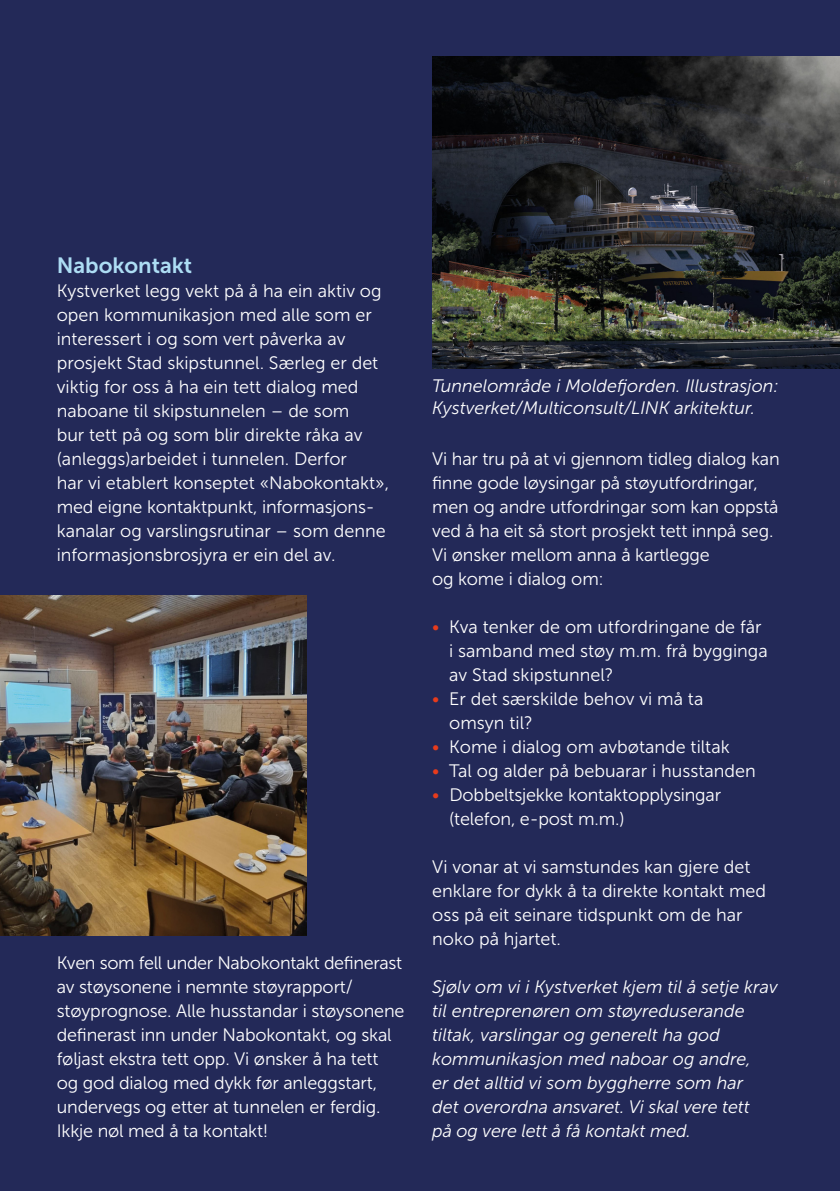
<style>
.page{position:relative;width:840px;height:1191px;background:#fff}
.page>*{position:absolute;margin:0;border:0;box-sizing:border-box;transform-origin:0 0}
.t1{font:22px "Museo Sans 700";color:#adddf4}
.t2{font:18px/24px "Museo Sans 300";letter-spacing:-.005em;color:#fff}
.t3{font:italic 18px/24px "Museo Sans 300";color:#fff}
.s1{color:#e73b1c}
</style>
<div class="page">
<div style="left:0;top:0;width:839px;height:1191px;background:#232958"></div>
<img style="left:432px;top:57px;width:407px;height:312px">
<img style="left:0;top:595px;width:306px;height:340px">
<p class="t1" style="left:57px;top:253px;width:137px">Nabokontakt</p>
<p class="t2" style="left:57px;top:279px;width:333px">Kystverket legg vekt på å ha ein aktiv og open kommunikasjon med alle som er interessert i og som vert påverka av prosjekt Stad skipstunnel. Særleg er det viktig for oss å ha ein tett dialog med naboane til skipstunnelen – de som<br>bur tett på og som blir direkte råka av (anleggs)arbeidet i tunnelen. Derfor<br>har vi etablert konseptet «Nabokontakt», med eigne kontaktpunkt, informasjons&shy;kanalar og varslingsrutinar – som denne informasjonsbrosjyra er ein del av.</p>
<p class="t2" style="left:57px;top:951px;width:349px">Kven som fell under Nabokontakt definerast av støysonene i nemnte støyrapport/ støyprognose. Alle husstandar i støysonene definerast inn under Nabokontakt, og skal føljast ekstra tett opp. Vi ønsker å ha tett<br>og god dialog med dykk før anleggstart, undervegs og etter at tunnelen er ferdig.<br>Ikkje nøl med å ta kontakt!</p>
<p class="t3" style="left:432px;top:375px;width:348px;line-height:21.6px">Tunnelområde i Moldefjorden. Illustrasjon:<br>Kystverket/Multiconsult/LINK arkitektur.</p>
<p class="t2" style="left:432px;top:447px;width:349px">Vi har tru på at vi gjennom tidleg dialog kan finne gode løysingar på støyutfordringar, men og andre utfordringar som kan oppstå ved å ha eit så stort prosjekt tett innpå seg.<br>Vi ønsker mellom anna å kartlegge<br>og kome i dialog om:</p>
<p class="t2" style="left:449px;top:615px;width:320px;text-indent:-17px"><span class="s1">•</span> Kva tenker de om utfordringane de får i samband med støy m.m. frå bygginga av Stad skipstunnel?</p>
<p class="t2" style="left:449px;top:687px;width:255px;text-indent:-17px"><span class="s1">•</span> Er det særskilde behov vi må ta omsyn til?</p>
<p class="t2" style="left:432px;top:735px;width:299px"><span class="s1">•</span> Kome i dialog om avbøtande tiltak</p>
<p class="t2" style="left:432px;top:759px;width:325px"><span class="s1">•</span> Tal og alder på bebuarar i husstanden</p>
<p class="t2" style="left:449px;top:783px;width:273px;text-indent:-17px"><span class="s1">•</span> Dobbeltsjekke kontaktopplysingar (telefon, e-post m.m.)</p>
<p class="t2" style="left:432px;top:855px;width:335px">Vi vonar at vi samstundes kan gjere det enklare for dykk å ta direkte kontakt med oss på eit seinare tidspunkt om de har noko på hjartet.</p>
<p class="t3" style="left:432px;top:975px;width:347px">Sjølv om vi i Kystverket kjem til å setje krav til entreprenøren om støyreduserande tiltak, varslingar og generelt ha god kommunikasjon med naboar og andre,<br>er det alltid vi som byggherre som har<br>det overordna ansvaret. Vi skal vere tett<br>på og vere lett å få kontakt med.</p>
</div>
